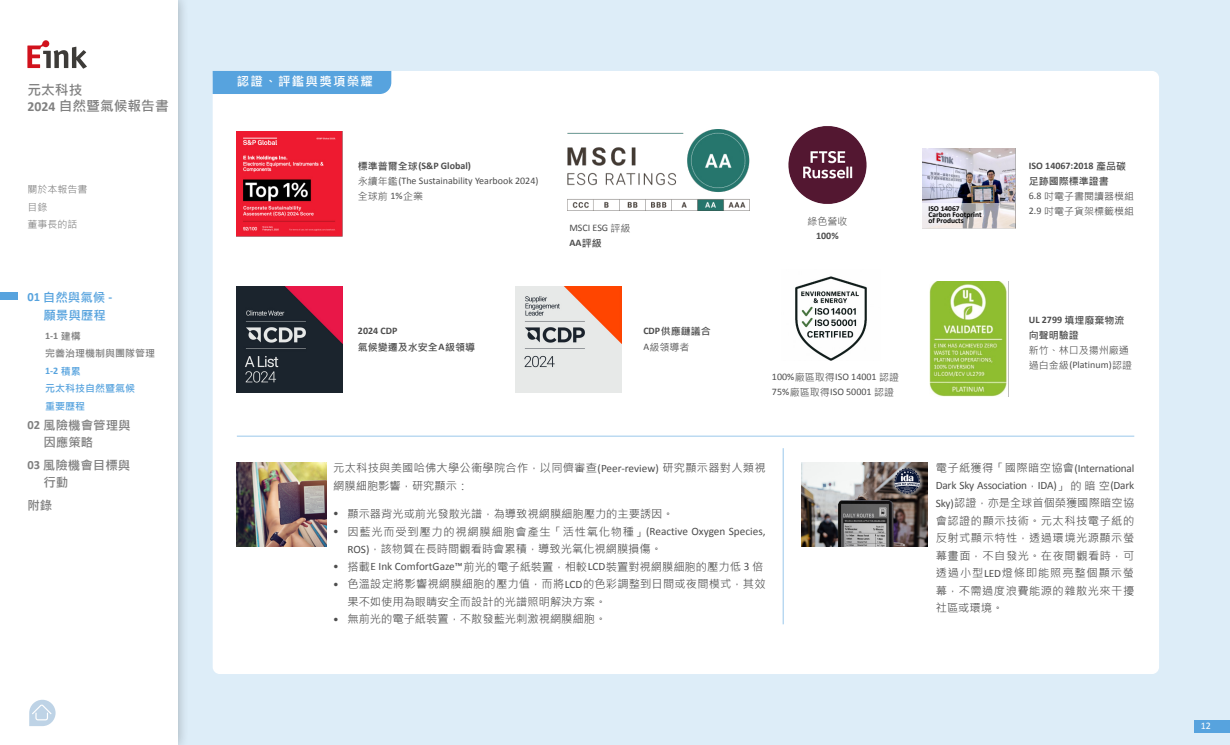
<style>
.page{position:relative;width:1230px;height:745px;background:#fff}
.page>*{position:absolute;margin:0;border:0;box-sizing:border-box;transform-origin:0 0}
.t1{font:700 13.75px/16.5px "Microsoft Jheng Hei";color:#808080}
.t2{font:700 12.5px/17.5px "Microsoft Jheng Hei";color:#808080}
.t3{font:700 12.5px/17.5px "Microsoft Jheng Hei";color:#57a3de}
.t4{font:700 12.5px "Microsoft Jheng Hei";letter-spacing:.1em;color:#fff}
.t5{font:11.25px/17.5px "Microsoft Jheng Hei";color:#4d4d4d;text-align:justify}
.t6{font:11.25px/17.5px "Microsoft Jheng Hei";letter-spacing:.035em;color:#4d4d4d}
.t7{font:11.25px/17.5px "Calibri";letter-spacing:-.02em;color:#4d4d4d}
.t8{font:11.25px/17.5px "Microsoft Jheng Hei";letter-spacing:.02em;color:#4d4d4d}
.t9{font:10px/15px "Calibri";color:#4d4d4d}
.t10{font:10px/15px "Microsoft Jheng Hei";color:#4d4d4d}
.t11{font:700 10px "Calibri";color:#4d4d4d}
.t12{font:700 10px/15px "Microsoft Jheng Hei";color:#4d4d4d}
.t13{font:700 10px/17.5px "Microsoft Jheng Hei";color:#57a3de}
.t14{font:10px/17.5px "Microsoft Jheng Hei";color:#808080}
.t15{font:700 10px "Microsoft Jheng Hei";color:#808080}
.t16{font:700 10px "Calibri";color:#808080}
.t17{font:700 10px "Calibri";color:#57a3de}
.t18{font:10px "Calibri";color:#fff}
.t19{font:700 7.5px/6.2px "Calibri";color:#000}
.s1{font-family:"Calibri"}
.s2{font-family:"Microsoft Jheng Hei"}
.s3{font-family:"Microsoft Jheng Hei";font-weight:700}
.s4{font-weight:700}
.s5{font-family:"Calibri";font-weight:400}
.s6{font-weight:400}
</style>
<div class="page">
<div style="left:177px;top:0;width:1053px;height:744px;background:#ddedf8"></div>
<div style="left:213px;top:71px;width:946px;height:602px;background:#fff;border-radius:7px"></div>
<div style="left:213px;top:71px;width:178px;height:23px;background:#57a3de"></div>
<img style="left:788px;top:126px;width:79px;height:78px">
<hr style="left:237px;top:435px;width:897px;height:1px;background:#9ac8eb">
<hr style="left:783px;top:448px;width:1px;height:176px;background:#9ac8eb">
<img style="left:237px;top:462px;width:89px;height:84px">
<img style="left:801px;top:462px;width:127px;height:84px">
<img style="left:237px;top:286px;width:105px;height:106px">
<img style="left:516px;top:286px;width:105px;height:106px">
<img style="left:237px;top:131px;width:105px;height:105px">
<img style="left:567px;top:130px;width:182px;height:80px">
<img style="left:922px;top:148px;width:93px;height:80px">
<svg style="left:922px;top:202px;width:92px;height:26px"></svg>
<img style="left:795px;top:276px;width:72px;height:84px">
<img style="left:929px;top:281px;width:78px;height:115px">
<div style="left:0;top:0;width:189px;height:744px;background:#000;opacity:.3"></div>
<div style="left:0;top:0;width:177px;height:744px;background:#fff"></div>
<svg style="left:27px;top:40px;width:60px;height:29px"></svg>
<svg style="left:29px;top:699px;width:27px;height:26px"></svg>
<div style="left:0;top:292px;width:18px;height:7px;background:#57a3de"></div>
<div style="left:1194px;top:719px;width:36px;height:12px;background:#57a3de"></div>
<p class="t1" style="left:27px;top:81px;width:143px">元太科技<br><span class="s1">2024</span> 自然暨氣候報告書</p>
<p class="t14" style="left:27px;top:181px;width:61px">關於本報告書目錄<br>董事長的話</p>
<p class="t3" style="left:43px;top:288px;width:70px;text-indent:-16px"><span class="s1">01</span> 自然與氣候 <span class="s1">-</span>願景與歷程</p>
<p class="t16" style="left:45px;top:329px;width:37px">1-1 <span class="s2">建構</span></p>
<p class="t15" style="left:45px;top:347px;width:111px">完善治理機制與團隊管理</p>
<p class="t17" style="left:45px;top:364px;width:37px">1-2 <span class="s2">積累</span></p>
<p class="t13" style="left:45px;top:380px;width:91px">元太科技自然暨氣候重要歷程</p>
<p class="t2" style="left:43px;top:416px;width:89px;text-indent:-16px"><span class="s1">02</span> 風險機會管理與因應策略</p>
<p class="t2" style="left:43px;top:456px;width:89px;text-indent:-16px"><span class="s1">03</span> 風險機會目標與行動</p>
<p class="t2" style="left:27px;top:496px;width:26px">附錄</p>
<p class="t4" style="left:237px;top:74px;width:138px">認證、評鑑與獎項榮耀</p>
<p class="t9" style="left:358px;top:158px;width:182px"><span class="s3">標準普爾全球</span><span class="s4">(S&amp;P Global)<br></span><span class="s2">永續年鑑</span>(The Sustainability Yearbook 2024)</p>
<p class="t10" style="left:358px;top:189px;width:67px">全球前 <span class="s1">1%</span>企業</p>
<p class="t9" style="left:569px;top:219px;width:63px">MSCI ESG <span class="s2">評級<br></span><span class="s4">AA</span><span class="s3">評級</span></p>
<p class="t11" style="left:358px;top:324px;width:41px">2024 CDP</p>
<p class="t12" style="left:358px;top:339px;width:119px">氣候變遷及水安全<span class="s1">A</span>級領導</p>
<p class="t12" style="left:643px;top:324px;width:69px"><span class="s1">CDP</span>供應鏈議合<br><span class="s5">A</span><span class="s6">級領導者</span></p>
<p class="t10" style="left:807px;top:213px;width:41px">綠色營收</p>
<p class="t11" style="left:816px;top:228px;width:24px">100%</p>
<p class="t9" style="left:772px;top:369px;width:129px">100%<span class="s2">廠區取得</span>ISO 14001 <span class="s2">認證<br></span>75%<span class="s2">廠區取得</span>ISO 50001 <span class="s2">認證</span></p>
<p class="t8" style="left:333px;top:459px;width:434px">元太科技與美國哈佛大學公衞學院合作，以同儕審查<span class="s1">(Peer-review)</span> 研究顯示器對人類視網膜細胞影響，研究顯示：</p>
<p class="t5" style="left:333px;top:505px;width:342px"><span class="s1">•</span> 顯示器背光或前光發散光譜，為導致視網膜細胞壓力的主要誘因。</p>
<p class="t6" style="left:347px;top:522px;width:420px;text-indent:-14px"><span class="s1">•</span> 因藍光而受到壓力的視網膜細胞會產生「活性氧化物種」<span class="s1">(Reactive Oxygen Species,<br>ROS)</span>，該物質在長時間觀看時會累積，導致光氧化視網膜損傷。</p>
<p class="t5" style="left:333px;top:557px;width:432px"><span class="s1">•</span> 搭載<span class="s1">E Ink ComfortGaze™</span>前光的電子紙裝置，相較<span class="s1">LCD</span>裝置對視網膜細胞的壓力低 <span class="s1">3</span> 倍</p>
<p class="t5" style="left:347px;top:575px;width:420px;text-indent:-14px"><span class="s1">•</span> 色溫設定將影響視網膜細胞的壓力值，而將<span class="s1">LCD</span>的色彩調整到日間或夜間模式，其效果不如使用為眼睛安全而設計的光譜照明解決方案。</p>
<p class="t5" style="left:333px;top:610px;width:274px"><span class="s1">•</span> 無前光的電子紙裝置，不散發藍光刺激視網膜細胞。</p>
<p class="t19" style="left:928px;top:205px;width:55px">ISO 14067<br>Carbon Footprint of Products</p>
<p class="t11" style="left:1028px;top:158px;width:99px">ISO 14067:2018 <span class="s2">產品碳</span></p>
<p class="t10" style="left:1028px;top:173px;width:107px"><span class="s4">足跡國際標準證書<br></span><span class="s1">6.8</span> 吋電子書閱讀器模組<br><span class="s1">2.9</span> 吋電子貨架標籤模組</p>
<p class="t11" style="left:1028px;top:312px;width:97px">UL 2799 <span class="s2">填埋廢棄物流</span></p>
<p class="t12" style="left:1028px;top:327px;width:51px">向聲明驗證</p>
<p class="t10" style="left:1028px;top:342px;width:101px">新竹、林口及揚州廠通</p>
<p class="t9" style="left:1028px;top:356px;width:105px"><span class="s2">過白金級</span>(Platinum)<span class="s2">認證</span></p>
<p class="t7" style="left:935px;top:458px;width:200px"><span class="s2">電子紙獲得「國際暗空協會</span>(International<br>Dark Sky Association<span class="s2">，</span>IDA)<span class="s2">」的暗空</span>(Dark</p>
<p class="t5" style="left:935px;top:494px;width:200px"><span class="s1">Sky)</span>認證，亦是全球首個榮獲國際暗空協會認證的顯示技術。元太科技電子紙的反射式顯示特性，透過環境光源顯示螢幕畫面，不自發光。在夜間觀看時，可透過小型<span class="s1">LED</span>燈條即能照亮整個顯示螢幕，不需過度浪費能源的雜散光來干擾社區或環境。</p>
<p class="t18" style="left:1200px;top:718px;width:12px">12</p>
</div>
